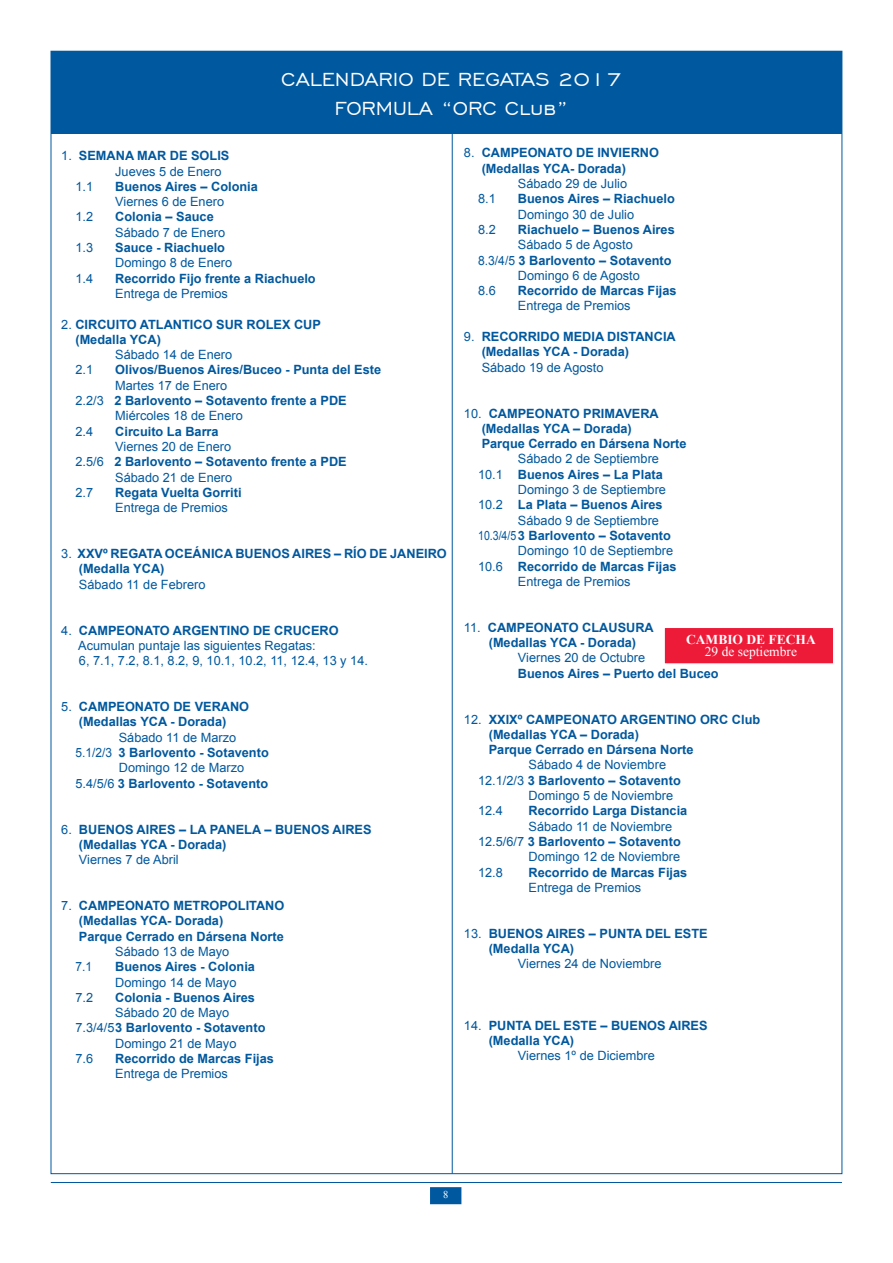
<style>
.page{position:relative;width:893px;height:1263px;background:#fff}
.page>*{position:absolute;margin:0;border:0;box-sizing:border-box;transform-origin:0 0}
.t1{font:24px/28.8px "Engravers Gothic BT";color:#fff;text-align:center}
.t2{font:13.5px "Times New Roman";color:#fff}
.t3{font:700 13.5px "Times New Roman";color:#fff}
.t4{font:700 12.75px/15.3px "Arial";color:#00589e}
.t5{font:12.75px/15.3px "Arial";color:#00589e}
.t6{font:12.75px "Arial";color:#00589e;scale:.94 1}
.t7{font:10.5px "Times New Roman";color:#fff}
.s1{font-weight:400}
.s2{font-weight:700}
</style>
<div class="page">
<div style="left:51px;top:51px;width:791px;height:83px;background:#00589e"></div>
<hr style="left:452px;top:133px;width:1px;height:1041px;background:#00589e">
<hr style="left:51px;top:1182px;width:791px;height:1px;background:#00589e">
<div style="left:430px;top:1187px;width:31px;height:17px;background:#00589e"></div>
<div style="left:663px;top:626px;width:171px;height:39px;background:#ed1a38;border:2px solid #fff"></div>
<h1 class="t1" style="left:281px;top:64px;width:342px">CALENDARIO DE REGATAS 2017<br>FORMULA “ORC Club”</h1>
<p class="t4" style="left:61px;top:148px;width:170px"><span class="s1">1.</span> SEMANA MAR DE SOLIS</p>
<p class="t5" style="left:115px;top:164px;width:108px">Jueves 5 de Enero</p>
<p class="t5" style="left:75px;top:179px;width:19px">1.1</p>
<p class="t4" style="left:115px;top:179px;width:144px">Buenos Aires – Colonia</p>
<p class="t5" style="left:115px;top:194px;width:110px">Viernes 6 de Enero</p>
<p class="t5" style="left:75px;top:209px;width:19px">1.2</p>
<p class="t4" style="left:115px;top:210px;width:100px">Colonia – Sauce</p>
<p class="t5" style="left:115px;top:225px;width:111px">Sábado 7 de Enero</p>
<p class="t5" style="left:75px;top:240px;width:19px">1.3</p>
<p class="t4" style="left:115px;top:240px;width:111px">Sauce - Riachuelo</p>
<p class="t5" style="left:115px;top:255px;width:118px">Domingo 8 de Enero</p>
<p class="t5" style="left:75px;top:271px;width:19px">1.4</p>
<p class="t4" style="left:115px;top:271px;width:202px">Recorrido Fijo frente a Riachuelo</p>
<p class="t5" style="left:115px;top:286px;width:114px">Entrega de Premios</p>
<p class="t4" style="left:75px;top:317px;width:247px;text-indent:-14px"><span class="s1">2.</span> CIRCUITO ATLANTICO SUR ROLEX CUP (Medalla YCA)</p>
<p class="t5" style="left:115px;top:347px;width:118px">Sábado 14 de Enero</p>
<p class="t5" style="left:75px;top:362px;width:19px">2.1</p>
<p class="t4" style="left:115px;top:363px;width:267px">Olivos/Buenos Aires/Buceo - Punta del Este</p>
<p class="t5" style="left:115px;top:378px;width:113px">Martes 17 de Enero</p>
<p class="t4" style="left:75px;top:393px;width:273px"><span class="s1">2.2/3</span> 2 Barlovento – Sotavento frente a PDE</p>
<p class="t5" style="left:115px;top:408px;width:129px">Miércoles 18 de Enero</p>
<p class="t5" style="left:75px;top:424px;width:19px">2.4</p>
<p class="t4" style="left:115px;top:424px;width:105px">Circuito La Barra</p>
<p class="t5" style="left:115px;top:439px;width:117px">Viernes 20 de Enero</p>
<p class="t4" style="left:75px;top:454px;width:273px"><span class="s1">2.5/6</span> 2 Barlovento – Sotavento frente a PDE</p>
<p class="t5" style="left:115px;top:470px;width:118px">Sábado 21 de Enero</p>
<p class="t5" style="left:75px;top:485px;width:19px">2.7</p>
<p class="t4" style="left:115px;top:485px;width:128px">Regata Vuelta Gorriti</p>
<p class="t5" style="left:115px;top:500px;width:114px">Entrega de Premios</p>
<p class="t4" style="left:79px;top:546px;width:369px;text-indent:-18px"><span class="s1">3.</span> XXVº REGATA OCEÁNICA BUENOS AIRES – RÍO DE JANEIRO (Medalla YCA)</p>
<p class="t5" style="left:79px;top:577px;width:128px">Sábado 11 de Febrero</p>
<p class="t5" style="left:78px;top:623px;width:291px;text-indent:-17px">4. <span class="s2">CAMPEONATO ARGENTINO DE CRUCERO<br></span>Acumulan puntaje las siguientes Regatas:<br>6, 7.1, 7.2, 8.1, 8.2, 9, 10.1, 10.2, 11, 12.4, 13 y 14.</p>
<p class="t4" style="left:61px;top:699px;width:189px;text-align:center"><span class="s1">5.</span> CAMPEONATO DE VERANO (Medallas YCA - Dorada)</p>
<p class="t5" style="left:119px;top:730px;width:119px">Sábado 11 de Marzo</p>
<p class="t4" style="left:75px;top:745px;width:195px"><span class="s1">5.1/2/3</span> 3 Barlovento - Sotavento</p>
<p class="t5" style="left:119px;top:760px;width:127px">Domingo 12 de Marzo</p>
<p class="t4" style="left:75px;top:776px;width:194px"><span class="s1">5.4/5/6</span> 3 Barlovento - Sotavento</p>
<p class="t4" style="left:79px;top:822px;width:294px;text-indent:-18px"><span class="s1">6.</span> BUENOS AIRES – LA PANELA – BUENOS AIRES (Medallas YCA - Dorada)</p>
<p class="t5" style="left:79px;top:852px;width:101px">Viernes 7 de Abril</p>
<p class="t4" style="left:79px;top:898px;width:207px;text-indent:-18px"><span class="s1">7.</span> CAMPEONATO METROPOLITANO (Medallas YCA- Dorada)<br>Parque Cerrado en Dársena Norte</p>
<p class="t5" style="left:115px;top:944px;width:116px">Sábado 13 de Mayo</p>
<p class="t6" style="left:75px;top:958px;width:19px">7.1</p>
<p class="t4" style="left:115px;top:959px;width:141px">Buenos Aires - Colonia</p>
<p class="t5" style="left:115px;top:974px;width:123px">Domingo 14 de Mayo</p>
<p class="t5" style="left:75px;top:990px;width:19px">7.2</p>
<p class="t4" style="left:115px;top:990px;width:141px">Colonia - Buenos Aires</p>
<p class="t5" style="left:115px;top:1005px;width:116px">Sábado 20 de Mayo</p>
<p class="t4" style="left:75px;top:1021px;width:192px"><span class="s1">7.3/4/5</span>3 Barlovento - Sotavento</p>
<p class="t5" style="left:115px;top:1036px;width:123px">Domingo 21 de Mayo</p>
<p class="t5" style="left:75px;top:1051px;width:19px">7.6</p>
<p class="t4" style="left:115px;top:1051px;width:160px">Recorrido de Marcas Fijas</p>
<p class="t5" style="left:115px;top:1066px;width:114px">Entrega de Premios</p>
<p class="t4" style="left:482px;top:146px;width:179px;text-indent:-18px"><span class="s1">8.</span> CAMPEONATO DE INVIERNO (Medallas YCA- Dorada)</p>
<p class="t5" style="left:518px;top:176px;width:111px">Sábado 29 de Julio</p>
<p class="t5" style="left:478px;top:191px;width:19px">8.1</p>
<p class="t4" style="left:518px;top:192px;width:158px">Buenos Aires – Riachuelo</p>
<p class="t5" style="left:518px;top:207px;width:118px">Domingo 30 de Julio</p>
<p class="t5" style="left:478px;top:222px;width:19px">8.2</p>
<p class="t4" style="left:518px;top:222px;width:158px">Riachuelo – Buenos Aires</p>
<p class="t5" style="left:518px;top:237px;width:116px">Sábado 5 de Agosto</p>
<p class="t4" style="left:478px;top:253px;width:195px"><span class="s1">8.3/4/5</span> 3 Barlovento – Sotavento</p>
<p class="t5" style="left:518px;top:268px;width:123px">Domingo 6 de Agosto</p>
<p class="t5" style="left:478px;top:283px;width:19px">8.6</p>
<p class="t4" style="left:518px;top:283px;width:160px">Recorrido de Marcas Fijas</p>
<p class="t5" style="left:518px;top:298px;width:114px">Entrega de Premios</p>
<p class="t4" style="left:482px;top:329px;width:196px;text-indent:-18px"><span class="s1">9.</span> RECORRIDO MEDIA DISTANCIA (Medallas YCA - Dorada)</p>
<p class="t5" style="left:482px;top:360px;width:123px">Sábado 19 de Agosto</p>
<p class="t4" style="left:482px;top:406px;width:206px;text-indent:-18px"><span class="s1">10.</span> CAMPEONATO PRIMAVERA (Medallas YCA – Dorada)<br>Parque Cerrado en Dársena Norte</p>
<p class="t5" style="left:518px;top:451px;width:143px">Sábado 2 de Septiembre</p>
<p class="t4" style="left:478px;top:467px;width:186px"><span class="s1">10.1</span> Buenos Aires – La Plata</p>
<p class="t5" style="left:518px;top:482px;width:150px">Domingo 3 de Septiembre</p>
<p class="t4" style="left:478px;top:498px;width:186px"><span class="s1">10.2</span> La Plata – Buenos Aires</p>
<p class="t5" style="left:518px;top:513px;width:143px">Sábado 9 de Septiembre</p>
<p class="t4" style="left:478px;top:528px;width:194px"><span class="s1">10.3/4/5</span> 3 Barlovento – Sotavento</p>
<p class="t5" style="left:518px;top:543px;width:157px">Domingo 10 de Septiembre</p>
<p class="t4" style="left:478px;top:559px;width:200px"><span class="s1">10.6</span> Recorrido de Marcas Fijas</p>
<p class="t5" style="left:518px;top:574px;width:114px">Entrega de Premios</p>
<p class="t4" style="left:464px;top:620px;width:191px;text-align:center"><span class="s1">11.</span> CAMPEONATO CLAUSURA (Medallas YCA - Dorada)</p>
<p class="t5" style="left:518px;top:650px;width:129px">Viernes 20 de Octubre</p>
<p class="t4" style="left:518px;top:666px;width:202px">Buenos Aires – Puerto del Buceo</p>
<p class="t4" style="left:489px;top:712px;width:273px;text-indent:-25px"><span class="s1">12.</span> XXIXº CAMPEONATO ARGENTINO ORC Club (Medallas YCA – Dorada)<br>Parque Cerrado en Dársena Norte</p>
<p class="t5" style="left:529px;top:757px;width:139px">Sábado 4 de Noviembre</p>
<p class="t4" style="left:478px;top:773px;width:204px"><span class="s1">12.1/2/3</span> 3 Barlovento – Sotavento</p>
<p class="t5" style="left:529px;top:788px;width:146px">Domingo 5 de Noviembre</p>
<p class="t5" style="left:478px;top:803px;width:26px">12.4</p>
<p class="t4" style="left:529px;top:804px;width:160px">Recorrido Larga Distancia</p>
<p class="t5" style="left:529px;top:819px;width:145px">Sábado 11 de Noviembre</p>
<p class="t4" style="left:478px;top:834px;width:204px"><span class="s1">12.5/6/7</span> 3 Barlovento – Sotavento</p>
<p class="t5" style="left:529px;top:849px;width:153px">Domingo 12 de Noviembre</p>
<p class="t5" style="left:478px;top:865px;width:26px">12.8</p>
<p class="t4" style="left:529px;top:865px;width:160px">Recorrido de Marcas Fijas</p>
<p class="t5" style="left:529px;top:880px;width:114px">Entrega de Premios</p>
<p class="t4" style="left:489px;top:926px;width:220px;text-indent:-25px"><span class="s1">13.</span> BUENOS AIRES – PUNTA DEL ESTE (Medalla YCA)</p>
<p class="t5" style="left:518px;top:956px;width:145px">Viernes 24 de Noviembre</p>
<p class="t3" style="left:686px;top:630px;width:131px">CAMBIO DE FECHA</p>
<p class="t2" style="left:705px;top:643px;width:94px">29 de septiembre</p>
<p class="t4" style="left:489px;top:1018px;width:220px;text-indent:-25px"><span class="s1">14.</span> PUNTA DEL ESTE – BUENOS AIRES (Medalla YCA)</p>
<p class="t5" style="left:518px;top:1048px;width:138px">Viernes 1º de Diciembre</p>
<p class="t7" style="left:443px;top:1188px;width:7px">8</p>
</div>
